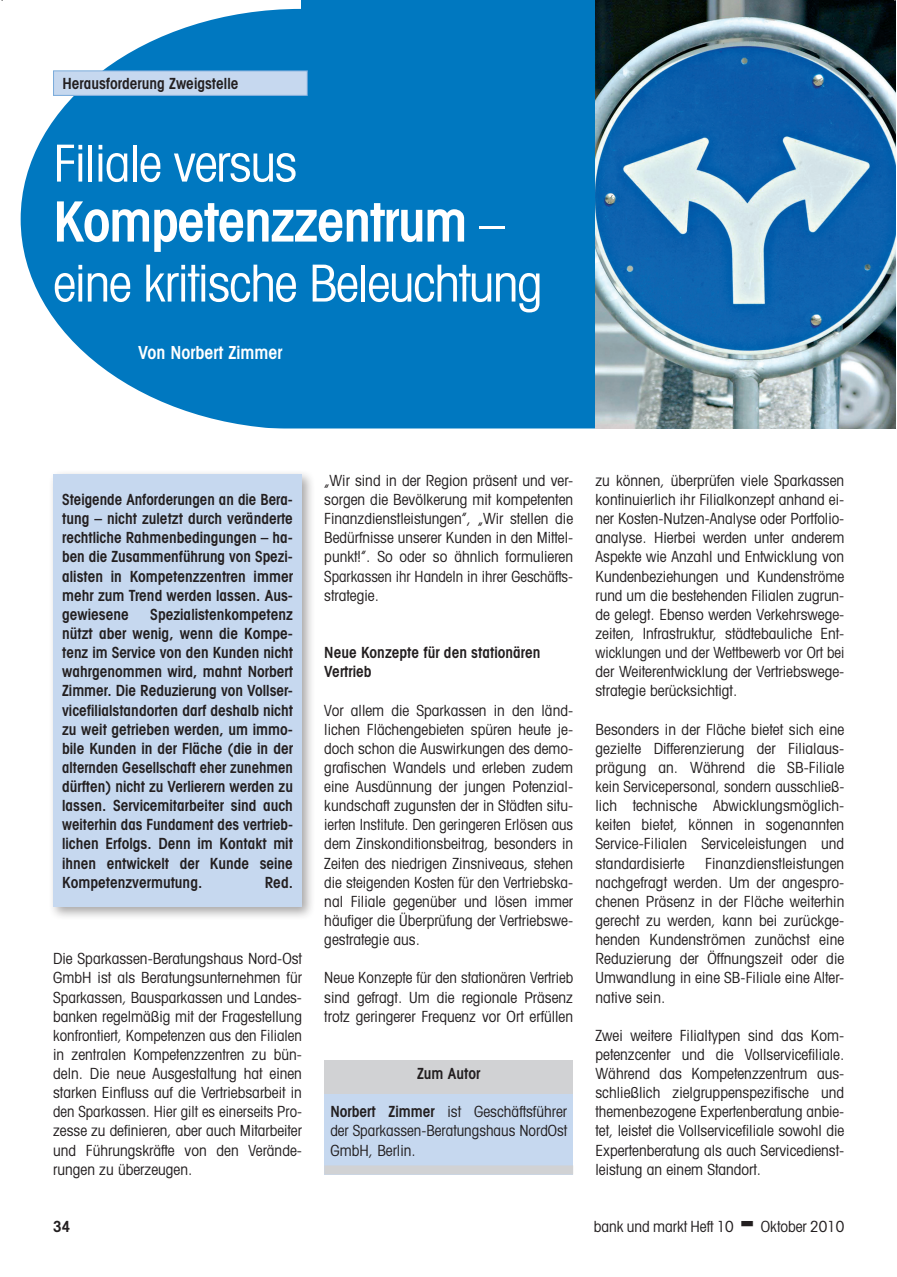
<style>
.page{position:relative;width:897px;height:1277px;background:#fff}
.page>*{position:absolute;margin:0;border:0;box-sizing:border-box;transform-origin:0 0}
.t1{font:600 condensed 55.5px "Avant Garde";letter-spacing:-.025em;color:#fff}
.t2{font:condensed 51px "Avant Garde";letter-spacing:-.025em;color:#fff}
.t3{font:600 condensed 18px "Avant Garde";color:#fff}
.t4{font:condensed 15.3px/19.2px "Avant Garde";color:#231f20;text-align:justify}
.t5{font:600 condensed 15.3px/19.2px "Avant Garde";color:#231f20;text-align:justify}
.s1{font-weight:400;font-size:51px}
.s2{font-weight:600}
</style>
<div class="page">
<svg style="left:21px;top:9px;width:574px;height:419px;background:#1a85c6"></svg>
<div style="left:301px;top:0;width:308px;height:9px;background:#0078c0"></div>
<div style="left:54px;top:71px;width:253px;height:24px;background:#c6d8ef"></div>
<div style="left:53px;top:70px;width:255px;height:26px;border:1px solid #7aabdb"></div>
<div style="left:47px;top:468px;width:268px;height:452px;background:#231f20;opacity:.4"></div>
<div style="left:53px;top:474px;width:249px;height:433px;background:#c6d8ef"></div>
<img style="left:595px;top:0;width:300px;height:428px">
<div style="left:324px;top:1089px;width:249px;height:85px;background:#c6d8ef"></div>
<div style="left:324px;top:1060px;width:249px;height:34px;background:#d1d2d4"></div>
<div style="left:324px;top:1165px;width:249px;height:9px;background:#d1d2d4"></div>
<p class="t5" style="left:62px;top:74px;width:177px">Herausforderung Zweigstelle</p>
<h2 class="t2" style="left:53px;top:132px;width:245px">Filiale versus</h2>
<h1 class="t1" style="left:53px;top:188px;width:452px">Kompetenzzentrum <span class="s1">–</span></h1>
<h2 class="t2" style="left:53px;top:252px;width:491px">eine kritische Beleuchtung</h2>
<p class="t3" style="left:138px;top:342px;width:146px">Von Norbert Zimmer</p>
<p class="t5" style="left:62px;top:490px;width:232px">Steigende Anforderungen an die Bera&shy;tung – nicht zuletzt durch veränderte rechtliche Rahmenbedingungen – ha&shy;ben die Zusammenführung von Spezi&shy;alisten in Kompetenzzentren immer mehr zum Trend werden lassen. Aus&shy;gewiesene</p>
<p class="t5" style="left:62px;top:605px;width:232px;text-indent:88px">Spezialistenkompetenz nützt aber wenig, wenn die Kompe&shy;tenz im Service von den Kunden nicht wahrgenommen wird, mahnt Norbert Zimmer. Die Reduzierung von Vollser&shy;vicefilialstandorten darf deshalb nicht zu weit getrieben werden, um immo&shy;bile Kunden in der Fläche (die in der alternden Gesellschaft eher zunehmen dürften) nicht zu Verlierern werden zu lassen. Servicemitarbeiter sind auch weiterhin das Fundament des vertrieb&shy;lichen Erfolgs. Denn im Kontakt mit ihnen entwickelt der Kunde seine Kompetenzvermutung.</p>
<p class="t5" style="left:265px;top:872px;width:30px">Red.</p>
<p class="t4" style="left:53px;top:949px;width:250px">Die Sparkassen-Beratungshaus Nord-Ost GmbH ist als Beratungsunternehmen für Sparkassen, Bausparkassen und Landes&shy;banken regelmäßig mit der Fragestellung konfrontiert, Kompetenzen aus den Filialen in zentralen Kompetenzzentren zu bün&shy;deln. Die neue Ausgestaltung hat einen starken Einfluss auf die Vertriebsarbeit in den Sparkassen. Hier gilt es einerseits Pro&shy;zesse zu definieren, aber auch Mitarbeiter und Führungskräfte von den Verände&shy;rungen zu überzeugen.</p>
<p class="t4" style="left:324px;top:470px;width:250px">„Wir sind in der Region präsent und ver&shy;sorgen die Bevölkerung mit kompetenten Finanzdienstleistungen”, „Wir stellen die Bedürfnisse unserer Kunden in den Mittel&shy;punkt!”. So oder so ähnlich formulieren Sparkassen ihr Handeln in ihrer Geschäfts&shy;strategie.</p>
<p class="t5" style="left:324px;top:643px;width:218px">Neue Konzepte für den stationären<br>Vertrieb</p>
<p class="t4" style="left:324px;top:700px;width:250px">Vor allem die Sparkassen in den länd&shy;lichen Flächengebieten spüren heute je&shy;doch schon die Auswirkungen des demo&shy;grafischen Wandels und erleben zudem eine Ausdünnung der jungen Potenzial&shy;kundschaft zugunsten der in Städten situ&shy;ierten Institute. Den geringeren Erlösen aus dem Zinskonditionsbeitrag, besonders in Zeiten des niedrigen Zinsniveaus, stehen die steigenden Kosten für den Vertriebska&shy;nal Filiale gegenüber und lösen immer häufiger die Überprüfung der Vertriebswe&shy;gestrategie aus.</p>
<p class="t4" style="left:324px;top:968px;width:250px">Neue Konzepte für den stationären Vertrieb sind gefragt. Um die regionale Präsenz trotz geringerer Frequenz vor Ort erfüllen</p>
<p class="t5" style="left:417px;top:1064px;width:65px">Zum Autor</p>
<p class="t4" style="left:330px;top:1102px;width:238px"><span class="s2">Norbert Zimmer</span> ist Geschäftsführer der Sparkassen-Beratungshaus NordOst GmbH, Berlin.</p>
<p class="t4" style="left:595px;top:470px;width:250px">zu können, überprüfen viele Sparkassen kontinuierlich ihr Filialkonzept anhand ei&shy;ner Kosten-Nutzen-Analyse oder Portfolio&shy;analyse. Hierbei werden unter anderem Aspekte wie Anzahl und Entwicklung von Kundenbeziehungen und Kundenströme rund um die bestehenden Filialen zugrun&shy;de gelegt. Ebenso werden Verkehrswege&shy;zeiten, Infrastruktur, städtebauliche Ent&shy;wicklungen und der Wettbewerb vor Ort bei der Weiterentwicklung der Vertriebswege&shy;strategie berücksichtigt.</p>
<p class="t4" style="left:595px;top:719px;width:250px">Besonders in der Fläche bietet sich eine gezielte Differenzierung der Filialaus&shy;prägung an. Während die SB-Filiale kein Servicepersonal, sondern ausschließ&shy;lich technische Abwicklungsmöglich&shy;keiten bietet, können in sogenannten Service-Filialen Serviceleistungen und standardisierte</p>
<p class="t4" style="left:595px;top:853px;width:250px;text-indent:110px">Finanzdienstleistungen nachgefragt werden. Um der angespro&shy;chenen Präsenz in der Fläche weiterhin gerecht zu werden, kann bei zurückge&shy;henden Kundenströmen zunächst eine Reduzierung der Öffnungszeit oder die Umwandlung in eine SB-Filiale eine Alter&shy;native sein.</p>
<p class="t4" style="left:595px;top:1025px;width:250px">Zwei weitere Filialtypen sind das Kom&shy;petenzcenter und die Vollservicefiliale.<br>Während das Kompetenzzentrum aus&shy;schließlich zielgruppenspezifische und themenbezogene Expertenberatung anbie&shy;tet, leistet die Vollservicefiliale sowohl die Expertenberatung als auch Servicedienst&shy;leistung an einem Standort.</p>
<p class="t5" style="left:53px;top:1217px;width:19px">34</p>
<p class="t4" style="left:593px;top:1217px;width:142px">bank und markt Heft 10</p>
<p class="t4" style="left:760px;top:1217px;width:85px">Oktober 2010</p>
</div>
